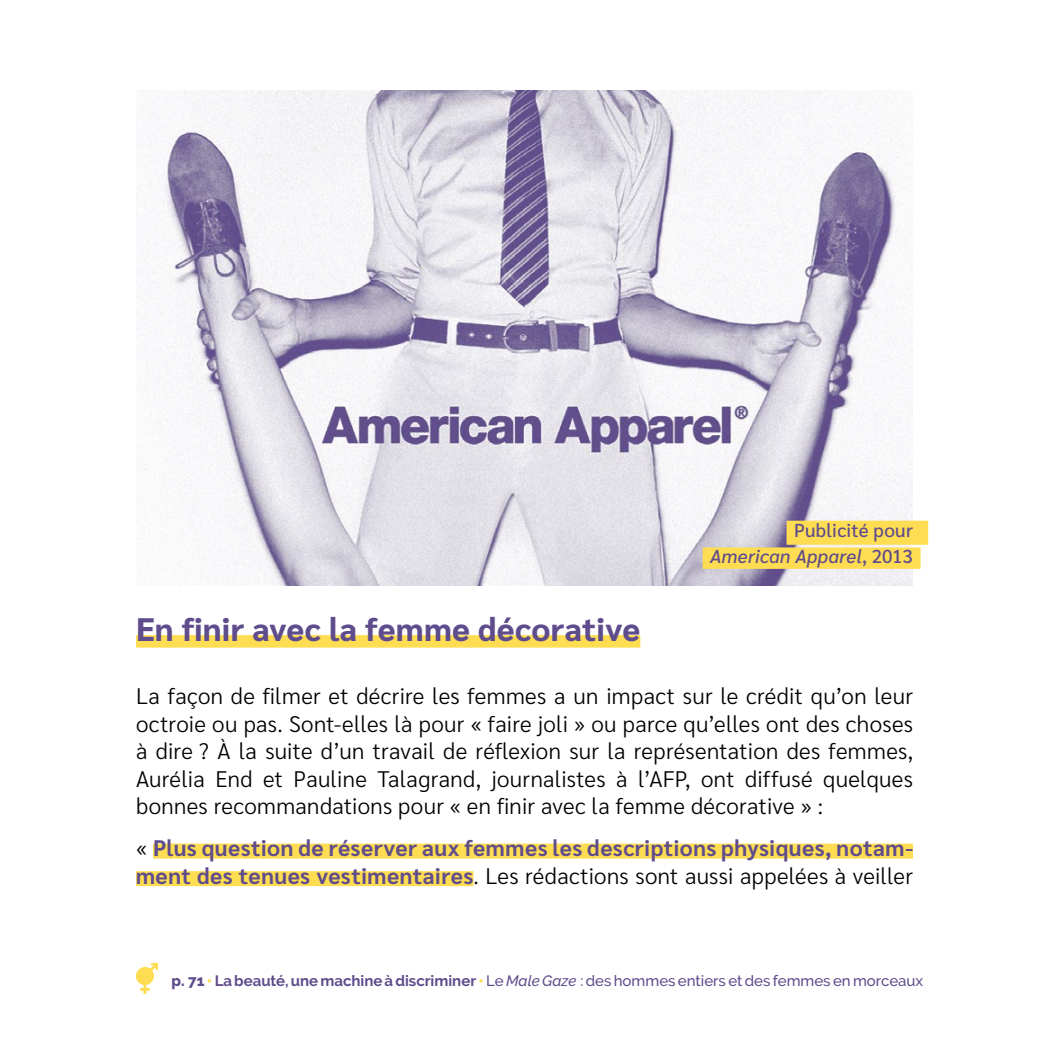
<style>
.page{position:relative;width:1053px;height:1053px;background:#fff}
.page>*{position:absolute;margin:0;border:0;box-sizing:border-box;transform-origin:0 0}
.t1{font:800 32.5px "Sarabun";letter-spacing:.005em;color:#5f4c8c}
.t2{font:300 22.5px/27.5px "Sarabun";letter-spacing:.015em;color:#000;text-align:justify}
.t3{font:700 22.5px/27.5px "Sarabun";letter-spacing:.02em;color:#5f4c8c}
.t4{font:500 18.75px/25.5px "Sarabun";letter-spacing:.015em;color:#5f4c8c;text-align:right}
.t5{font:500 15px "Raleway";color:#5f4c8c}
.s1{font-style:italic}
.s2{font-weight:300;color:#000}
.s3{font-weight:800}
.s4{font-weight:800;color:#fedd52}
.s5{font-weight:700}
</style>
<div class="page">
<svg style="left:136px;top:962px;width:22px;height:31px"></svg>
<div style="left:136px;top:635px;width:504px;height:12px;background:#fedd52"></div>
<div style="left:153px;top:843px;width:759px;height:15px;background:#fedd52"></div>
<div style="left:136px;top:871px;width:337px;height:15px;background:#fedd52"></div>
<img style="left:136px;top:90px;width:776px;height:495px">
<div style="left:786px;top:520px;width:142px;height:24px;background:#fedd52"></div>
<div style="left:702px;top:547px;width:218px;height:22px;background:#fedd52"></div>
<h1 class="t1" style="left:136px;top:611px;width:505px">En finir avec la femme décorative</h1>
<p class="t4" style="left:710px;top:518px;width:204px">Publicité pour<br><span class="s1">American Apparel</span>, 2013</p>
<p class="t2" style="left:136px;top:682px;width:778px">La façon de filmer et décrire les femmes a un impact sur le crédit qu’on leur octroie ou pas. Sont-elles là pour « faire joli » ou parce qu’elles ont des choses à dire ? À la suite d’un travail de réflexion sur la représentation des femmes, Aurélia End et Pauline Talagrand, journalistes à l’AFP, ont diffusé quelques bonnes recommandations pour « en finir avec la femme décorative » :</p>
<p class="t3" style="left:136px;top:834px;width:778px"><span class="s2">«</span> Plus question de réserver aux femmes les descriptions physiques, notam&shy;ment des tenues vestimentaires<span class="s2">. Les rédactions sont aussi appelées à veiller</span></p>
<p class="t5" style="left:171px;top:971px;width:753px"><span class="s3">p. 71</span> <span class="s4">•</span> <span class="s5">La beauté, une machine à discriminer</span> <span class="s4">•</span> Le <span class="s1">Male Gaze</span> : des hommes entiers et des femmes en morceaux</p>
</div>
